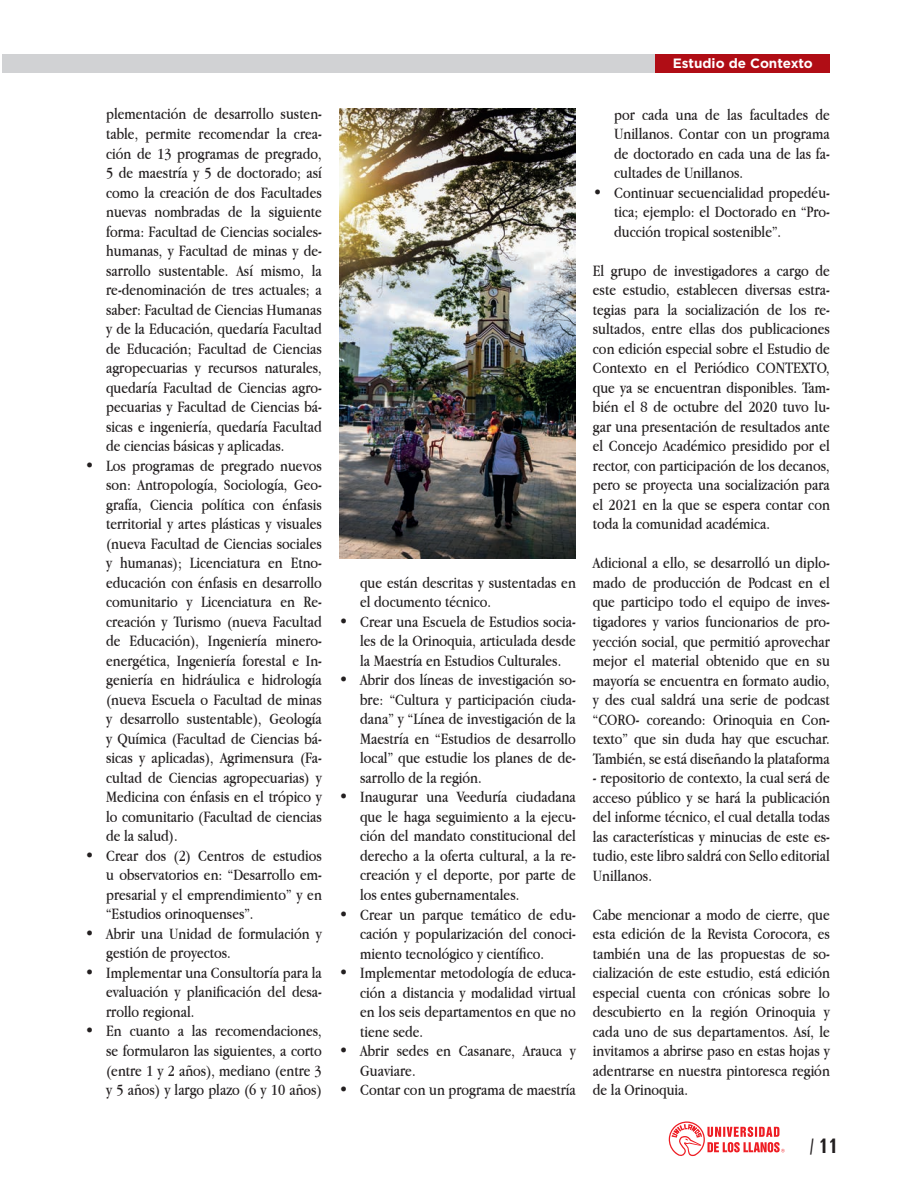
<style>
.page{position:relative;width:915px;height:1191px;background:#fff}
.page>*{position:absolute;margin:0;border:0;box-sizing:border-box;transform-origin:0 0}
.t1{font:700 condensed 21px "Univers";color:#231f20}
.t2{font:16.5px/19.5px "Apple Garamond";color:#231f20;text-align:justify}
.t3{font:700 13.5px "Gotham";color:#fff}
.s1{font-weight:500}
</style>
<div class="page">
<img style="left:339px;top:108px;width:236px;height:450px">
<div style="left:2px;top:54px;width:672px;height:18px;background:#d1d2d4"></div>
<div style="left:655px;top:54px;width:174px;height:18px;background:#b00d15"></div>
<svg style="left:668px;top:1121px;width:116px;height:36px"></svg>
<p class="t2" style="left:106px;top:104px;width:217px">plementación de desarrollo susten&shy;table, permite recomendar la crea&shy;ción de 13 programas de pregrado, 5 de maestría y 5 de doctorado; así como la creación de dos Facultades nuevas nombradas de la siguiente forma: Facultad de Ciencias sociales&shy;humanas, y Facultad de minas y de&shy;sarrollo sustentable. Así mismo, la re-denominación de tres actuales; a saber: Facultad de Ciencias Humanas y de la Educación, quedaría Facultad de Educación; Facultad de Ciencias agropecuarias y recursos naturales, quedaría Facultad de Ciencias agro&shy;pecuarias y Facultad de Ciencias bá&shy;sicas e ingeniería, quedaría Facultad de ciencias básicas y aplicadas.</p>
<p class="t2" style="left:106px;top:455px;width:217px;text-indent:-21px">• Los programas de pregrado nuevos son: Antropología, Sociología, Geo&shy;grafía, Ciencia política con énfasis territorial y artes plásticas y visuales (nueva Facultad de Ciencias sociales y humanas); Licenciatura en Etno&shy;educación con énfasis en desarrollo comunitario y Licenciatura en Re&shy;creación y Turismo (nueva Facultad de Educación), Ingeniería minero&shy;energética, Ingeniería forestal e In&shy;geniería en hidráulica e hidrología (nueva Escuela o Facultad de minas y desarrollo sustentable), Geología y Química (Facultad de Ciencias bá&shy;sicas y aplicadas), Agrimensura (Fa&shy;cultad de Ciencias agropecuarias) y Medicina con énfasis en el trópico y lo comunitario (Facultad de ciencias de la salud).</p>
<p class="t2" style="left:106px;top:845px;width:217px;text-indent:-21px">• Crear dos (2) Centros de estudios u observatorios en: “Desarrollo em&shy;presarial y el emprendimiento” y en “Estudios orinoquenses”.</p>
<p class="t2" style="left:106px;top:923px;width:217px;text-indent:-21px">• Abrir una Unidad de formulación y gestión de proyectos.</p>
<p class="t2" style="left:106px;top:962px;width:217px;text-indent:-21px">• Implementar una Consultoría para la evaluación y planificación del desa&shy;rrollo regional.</p>
<p class="t2" style="left:106px;top:1021px;width:217px;text-indent:-21px">• En cuanto a las recomendaciones, se formularon las siguientes, a corto (entre 1 y 2 años), mediano (entre 3 y 5 años) y largo plazo (6 y 10 años)</p>
<p class="t2" style="left:360px;top:572px;width:217px">que están descritas y sustentadas en el documento técnico.</p>
<p class="t2" style="left:360px;top:611px;width:217px;text-indent:-21px">• Crear una Escuela de Estudios socia&shy;les de la Orinoquia, articulada desde la Maestría en Estudios Culturales.</p>
<p class="t2" style="left:360px;top:670px;width:217px;text-indent:-21px">• Abrir dos líneas de investigación so&shy;bre: “Cultura y participación ciuda&shy;dana” y “Línea de investigación de la Maestría en “Estudios de desarrollo local” que estudie los planes de de&shy;sarrollo de la región.</p>
<p class="t2" style="left:360px;top:787px;width:217px;text-indent:-21px">• Inaugurar una Veeduría ciudadana que le haga seguimiento a la ejecu&shy;ción del mandato constitucional del derecho a la oferta cultural, a la re&shy;creación y el deporte, por parte de los entes gubernamentales.</p>
<p class="t2" style="left:360px;top:904px;width:217px;text-indent:-21px">• Crear un parque temático de edu&shy;cación y popularización del conoci&shy;miento tecnológico y científico.</p>
<p class="t2" style="left:360px;top:962px;width:217px;text-indent:-21px">• Implementar metodología de educa&shy;ción a distancia y modalidad virtual en los seis departamentos en que no tiene sede.</p>
<p class="t2" style="left:360px;top:1040px;width:217px;text-indent:-21px">• Abrir sedes en Casanare, Arauca y<br>Guaviare.</p>
<p class="t2" style="left:339px;top:1079px;width:238px">• Contar con un programa de maestría</p>
<p class="t3" style="left:672px;top:55px;width:142px">Estudio de Contexto</p>
<p class="t2" style="left:614px;top:104px;width:217px">por cada una de las facultades de Unillanos. Contar con un programa de doctorado en cada una de las fa&shy;cultades de Unillanos.</p>
<p class="t2" style="left:614px;top:182px;width:217px;text-indent:-21px">• Continuar secuencialidad propedéu&shy;tica; ejemplo: el Doctorado en “Pro&shy;ducción tropical sostenible”.</p>
<p class="t2" style="left:592px;top:260px;width:238px">El grupo de investigadores a cargo de este estudio, establecen diversas estra&shy;tegias para la socialización de los re&shy;sultados, entre ellas dos publicaciones con edición especial sobre el Estudio de Contexto en el Periódico CONTEXTO, que ya se encuentran disponibles. Tam&shy;bién el 8 de octubre del 2020 tuvo lu&shy;gar una presentación de resultados ante el Concejo Académico presidido por el rector, con participación de los decanos, pero se proyecta una socialización para el 2021 en la que se espera contar con toda la comunidad académica.</p>
<p class="t2" style="left:592px;top:553px;width:238px">Adicional a ello, se desarrolló un diplo&shy;mado de producción de Podcast en el que participo todo el equipo de inves&shy;tigadores y varios funcionarios de pro&shy;yección social, que permitió aprovechar mejor el material obtenido que en su mayoría se encuentra en formato audio, y des cual saldrá una serie de podcast “CORO- coreando: Orinoquia en Con&shy;texto” que sin duda hay que escuchar.<br>También, se está diseñando la plataforma</p>
<p class="t2" style="left:592px;top:767px;width:238px">- repositorio de contexto, la cual será de acceso público y se hará la publicación del informe técnico, el cual detalla todas las características y minucias de este es&shy;tudio, este libro saldrá con Sello editorial Unillanos.</p>
<p class="t2" style="left:592px;top:904px;width:238px">Cabe mencionar a modo de cierre, que esta edición de la Revista Corocora, es también una de las propuestas de so&shy;cialización de este estudio, está edición especial cuenta con crónicas sobre lo descubierto en la región Orinoquia y cada uno de sus departamentos. Así, le invitamos a abrirse paso en estas hojas y adentrarse en nuestra pintoresca región de la Orinoquia.</p>
<p class="t1" style="left:809px;top:1132px;width:30px"><span class="s1">/</span> 11</p>
</div>
